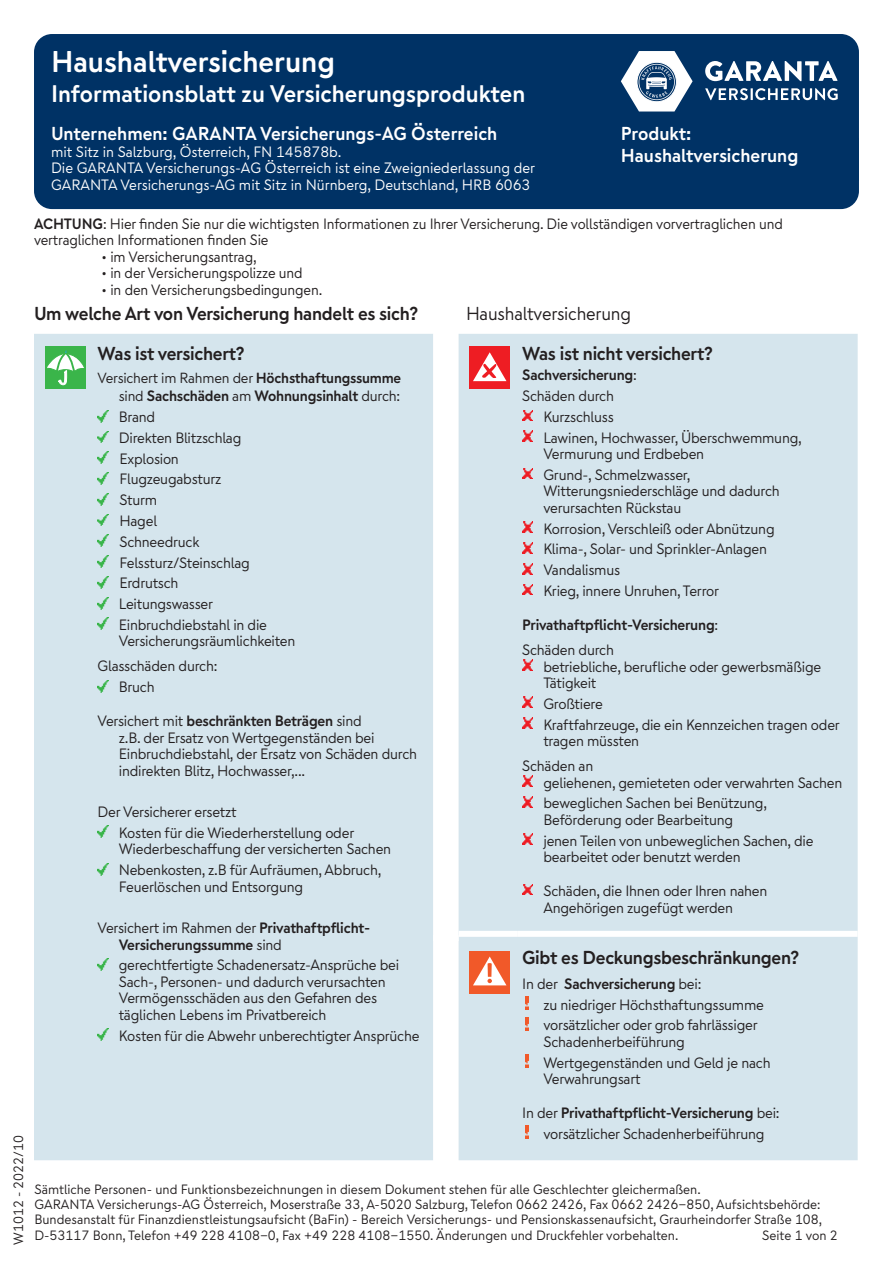
<style>
.page{position:relative;width:893px;height:1263px;background:#fff}
.page>*{position:absolute;margin:0;border:0;box-sizing:border-box;transform-origin:0 0}
.t1{font:700 30px "Nuernberger Text";color:#fff}
.t2{font:700 24px "Nuernberger Text";color:#fff}
.t3{font:700 18.75px "Nuernberger Text";letter-spacing:-.015em;color:#231f20}
.t4{font:700 18.75px/22.5px "Nuernberger Text";color:#fff}
.t5{font:18.75px "Nuernberger Text";letter-spacing:-.01em;color:#231f20}
.t6{font:15px/20.7px "Nuernberger Text";letter-spacing:-.015em;color:#231f20}
.t7{font:15px/16.5px "Nuernberger Text";color:#fff}
.t8{font:700 15px/16.5px "Nuernberger Text";letter-spacing:-.015em;color:#231f20}
.t9{font:14.7px "Nuernberger Text";letter-spacing:-.015em;color:#231f20}
.t10{font:13.5px/15px "Nuernberger Text";color:#231f20}
.s1{font-weight:700}
.s2{font-size:14.7px}
.s3{font-weight:400}
</style>
<div class="page">
<div style="left:34px;top:334px;width:399px;height:826px;background:#d5e5ed"></div>
<div style="left:459px;top:334px;width:399px;height:826px;background:#d5e5ed"></div>
<div style="left:459px;top:931px;width:59px;height:6px;background:#fff"></div>
<div style="left:518px;top:931px;width:340px;height:6px;background:#fff"></div>
<div style="left:45px;top:347px;width:41px;height:42px;background:#3ab54a"></div>
<svg style="left:47px;top:350px;width:37px;height:36px"></svg>
<svg style="left:98px;top:410px;width:10px;height:12px"></svg>
<svg style="left:98px;top:431px;width:10px;height:12px"></svg>
<svg style="left:98px;top:452px;width:10px;height:12px"></svg>
<svg style="left:98px;top:473px;width:10px;height:11px"></svg>
<svg style="left:98px;top:493px;width:10px;height:12px"></svg>
<svg style="left:98px;top:514px;width:10px;height:12px"></svg>
<svg style="left:98px;top:535px;width:10px;height:12px"></svg>
<svg style="left:98px;top:556px;width:10px;height:11px"></svg>
<svg style="left:98px;top:576px;width:10px;height:12px"></svg>
<svg style="left:98px;top:597px;width:10px;height:12px"></svg>
<svg style="left:98px;top:618px;width:10px;height:12px"></svg>
<svg style="left:98px;top:680px;width:10px;height:12px"></svg>
<svg style="left:98px;top:826px;width:10px;height:12px"></svg>
<svg style="left:98px;top:863px;width:10px;height:12px"></svg>
<svg style="left:98px;top:958px;width:10px;height:12px"></svg>
<svg style="left:98px;top:1029px;width:10px;height:11px"></svg>
<div style="left:469px;top:347px;width:41px;height:42px;background:#ee1d23"></div>
<svg style="left:473px;top:352px;width:33px;height:29px"></svg>
<svg style="left:522px;top:410px;width:11px;height:11px"></svg>
<svg style="left:522px;top:431px;width:11px;height:11px"></svg>
<svg style="left:522px;top:468px;width:11px;height:11px"></svg>
<svg style="left:522px;top:522px;width:11px;height:11px"></svg>
<svg style="left:522px;top:543px;width:11px;height:10px"></svg>
<svg style="left:522px;top:563px;width:11px;height:11px"></svg>
<svg style="left:522px;top:584px;width:11px;height:11px"></svg>
<svg style="left:522px;top:660px;width:11px;height:10px"></svg>
<svg style="left:522px;top:697px;width:11px;height:11px"></svg>
<svg style="left:522px;top:718px;width:11px;height:10px"></svg>
<svg style="left:522px;top:776px;width:11px;height:10px"></svg>
<svg style="left:522px;top:796px;width:11px;height:11px"></svg>
<svg style="left:522px;top:834px;width:11px;height:10px"></svg>
<svg style="left:522px;top:884px;width:11px;height:11px"></svg>
<div style="left:469px;top:951px;width:41px;height:42px;background:#f15929"></div>
<svg style="left:473px;top:956px;width:33px;height:29px"></svg>
<img style="left:525px;top:996px;width:4px;height:14px">
<svg style="left:525px;top:1017px;width:4px;height:13px"></svg>
<img style="left:525px;top:1054px;width:4px;height:14px">
<svg style="left:525px;top:1126px;width:4px;height:13px"></svg>
<div style="left:34px;top:34px;width:825px;height:175px;background:#003265;border-radius:18px"></div>
<svg style="left:705px;top:61px;width:133px;height:20px"></svg>
<svg style="left:621px;top:51px;width:72px;height:61px"></svg>
<svg style="left:705px;top:88px;width:133px;height:12px"></svg>
<p class="t10" style="left:11px;top:1245px;width:111px;rotate:-90deg">W1012 - 2022/10</p>
<h1 class="t1" style="left:51px;top:45px;width:285px">Haushaltversicherung</h1>
<h2 class="t2" style="left:51px;top:80px;width:476px">Informationsblatt zu Versicherungsprodukten</h2>
<p class="t4" style="left:51px;top:122px;width:448px">Unternehmen: GARANTA Versicherungs-AG Österreich</p>
<p class="t7" style="left:51px;top:143px;width:486px">mit Sitz in Salzburg, Österreich, FN 145878b.<br>Die GARANTA Versicherungs-AG Österreich ist eine Zweigniederlassung der<br>GARANTA Versicherungs-AG mit Sitz in Nürnberg, Deutschland, HRB 6063</p>
<p class="t6" style="left:34px;top:216px;width:750px;line-height:16.5px"><span class="s1">ACHTUNG</span>: Hier finden Sie nur die wichtigsten Informationen zu Ihrer Versicherung. Die vollständigen vorvertraglichen und vertraglichen Informationen finden Sie</p>
<p class="t6" style="left:102px;top:247px;width:157px">• im Versicherungsantrag,</p>
<p class="t6" style="left:102px;top:263px;width:203px">• in der Versicherungspolizze und</p>
<p class="t6" style="left:102px;top:280px;width:222px">• in den Versicherungsbedingungen.</p>
<p class="t3" style="left:34px;top:303px;width:386px">Um welche Art von Versicherung handelt es sich?</p>
<p class="t5" style="left:466px;top:304px;width:167px">Haushaltversicherung</p>
<p class="t4" style="left:621px;top:122px;width:179px">Produkt:<br>Haushaltversicherung</p>
<p class="t3" style="left:98px;top:343px;width:149px">Was ist versichert?</p>
<p class="t9" style="left:98px;top:370px;width:305px">Versichert im Rahmen der <span class="s1">Höchsthaftungssumme</span></p>
<p class="t6" style="left:119px;top:386px;width:283px"><span class="s2">sind</span> <span class="s1">Sachschäden</span> am <span class="s1">Wohnungsinhalt</span> durch:<br>Brand<br>Direkten Blitzschlag<br>Explosion<br>Flugzeugabsturz<br>Sturm<br>Hagel<br>Schneedruck<br>Felssturz/Steinschlag<br>Erdrutsch<br>Leitungswasser<br>Einbruchdiebstahl in die</p>
<p class="t6" style="left:98px;top:629px;width:199px;line-height:25px;text-indent:21px">Versicherungsräumlichkeiten<br>Glasschäden durch:</p>
<p class="t6" style="left:119px;top:677px;width:37px">Bruch</p>
<p class="t6" style="left:119px;top:713px;width:300px;line-height:16.5px;text-indent:-21px">Versichert mit <span class="s1">beschränkten Beträgen</span> sind<br>z.B. der Ersatz von Wertgegenständen bei Einbruchdiebstahl, der Ersatz von Schäden durch indirekten Blitz, Hochwasser,...</p>
<p class="t6" style="left:119px;top:802px;width:237px;text-indent:-21px">Der Versicherer ersetzt<br>Kosten für die Wiederherstellung oder</p>
<p class="t6" style="left:119px;top:839px;width:274px">Wiederbeschaffung der versicherten Sachen<br>Nebenkosten, z.B für Aufräumen, Abbruch,</p>
<p class="t6" style="left:119px;top:876px;width:186px">Feuerlöschen und Entsorgung</p>
<p class="t8" style="left:119px;top:919px;width:253px;text-indent:-21px"><span class="s3">Versichert im Rahmen der</span> Privathaftpflicht-<br>Versicherungssumme <span class="s3">sind</span></p>
<p class="t6" style="left:119px;top:957px;width:282px;line-height:16.5px">gerechtfertigte Schadenersatz-Ansprüche bei Sach-, Personen- und dadurch verursachten Vermögensschäden aus den Gefahren des täglichen Lebens im Privatbereich</p>
<p class="t6" style="left:119px;top:1025px;width:302px">Kosten für die Abwehr unberechtigter Ansprüche</p>
<p class="t3" style="left:522px;top:343px;width:192px">Was ist nicht versichert?</p>
<p class="t8" style="left:522px;top:367px;width:116px">Sachversicherung<span class="s3">:</span></p>
<p class="t6" style="left:522px;top:386px;width:93px">Schäden durch</p>
<p class="t6" style="left:543px;top:407px;width:72px">Kurzschluss</p>
<p class="t6" style="left:543px;top:427px;width:260px">Lawinen, Hochwasser, Überschwemmung,</p>
<p class="t6" style="left:543px;top:444px;width:162px">Vermurung und Erdbeben<br>Grund-, Schmelzwasser,</p>
<p class="t6" style="left:543px;top:483px;width:238px;line-height:16.5px">Witterungsniederschläge und dadurch verursachten Rückstau</p>
<p class="t6" style="left:543px;top:518px;width:233px">Korrosion, Verschleiß oder Abnützung<br>Klima-, Solar- und Sprinkler-Anlagen<br>Vandalismus<br>Krieg, innere Unruhen, Terror</p>
<p class="t8" style="left:522px;top:612px;width:198px;line-height:25px">Privathaftpflicht-Versicherung<span class="s3">:<br>Schäden durch</span></p>
<p class="t6" style="left:543px;top:658px;width:279px;line-height:16.5px">betriebliche, berufliche oder gewerbsmäßige<br>Tätigkeit</p>
<p class="t6" style="left:543px;top:694px;width:298px">Großtiere<br>Kraftfahrzeuge, die ein Kennzeichen tragen oder</p>
<p class="t6" style="left:522px;top:729px;width:119px;line-height:25px;text-indent:21px">tragen müssten<br>Schäden an</p>
<p class="t6" style="left:543px;top:772px;width:300px">geliehenen, gemieteten oder verwahrten Sachen beweglichen Sachen bei Benützung,</p>
<p class="t6" style="left:543px;top:810px;width:272px">Beförderung oder Bearbeitung<br>jenen Teilen von unbeweglichen Sachen, die</p>
<p class="t6" style="left:543px;top:847px;width:199px">bearbeitet oder benutzt werden</p>
<p class="t6" style="left:543px;top:883px;width:226px;line-height:16.5px">Schäden, die Ihnen oder Ihren nahen<br>Angehörigen zugefügt werden</p>
<p class="t3" style="left:522px;top:947px;width:279px">Gibt es Deckungsbeschränkungen?</p>
<p class="t6" style="left:543px;top:974px;width:222px;text-indent:-21px">In der <span class="s1">Sachversicherung</span> bei:<br>zu niedriger Höchsthaftungssumme vorsätzlicher oder grob fahrlässiger</p>
<p class="t6" style="left:543px;top:1032px;width:229px">Schadenherbeiführung<br>Wertgegenständen und Geld je nach</p>
<p class="t6" style="left:543px;top:1069px;width:99px">Verwahrungsart</p>
<p class="t6" style="left:522px;top:1103px;width:259px;text-align:center">In der <span class="s1">Privathaftpflicht-Versicherung</span> bei: vorsätzlicher Schadenherbeiführung</p>
<p class="t10" style="left:34px;top:1182px;width:789px">Sämtliche Personen- und Funktionsbezeichnungen in diesem Dokument stehen für alle Geschlechter gleichermaßen.<br>GARANTA Versicherungs-AG Österreich, Moserstraße 33, A-5020 Salzburg, Telefon 0662 2426, Fax 0662 2426-850, Aufsichtsbehörde:<br>Bundesanstalt für Finanzdienstleistungsaufsicht (BaFin) - Bereich Versicherungs- und Pensionskassenaufsicht, Graurheindorfer Straße 108,</p>
<p class="t10" style="left:34px;top:1228px;width:645px">D-53117 Bonn, Telefon +49 228 4108-0, Fax +49 228 4108-1550. Änderungen und Druckfehler vorbehalten.</p>
<p class="t10" style="left:762px;top:1228px;width:77px">Seite 1 von 2</p>
</div>
